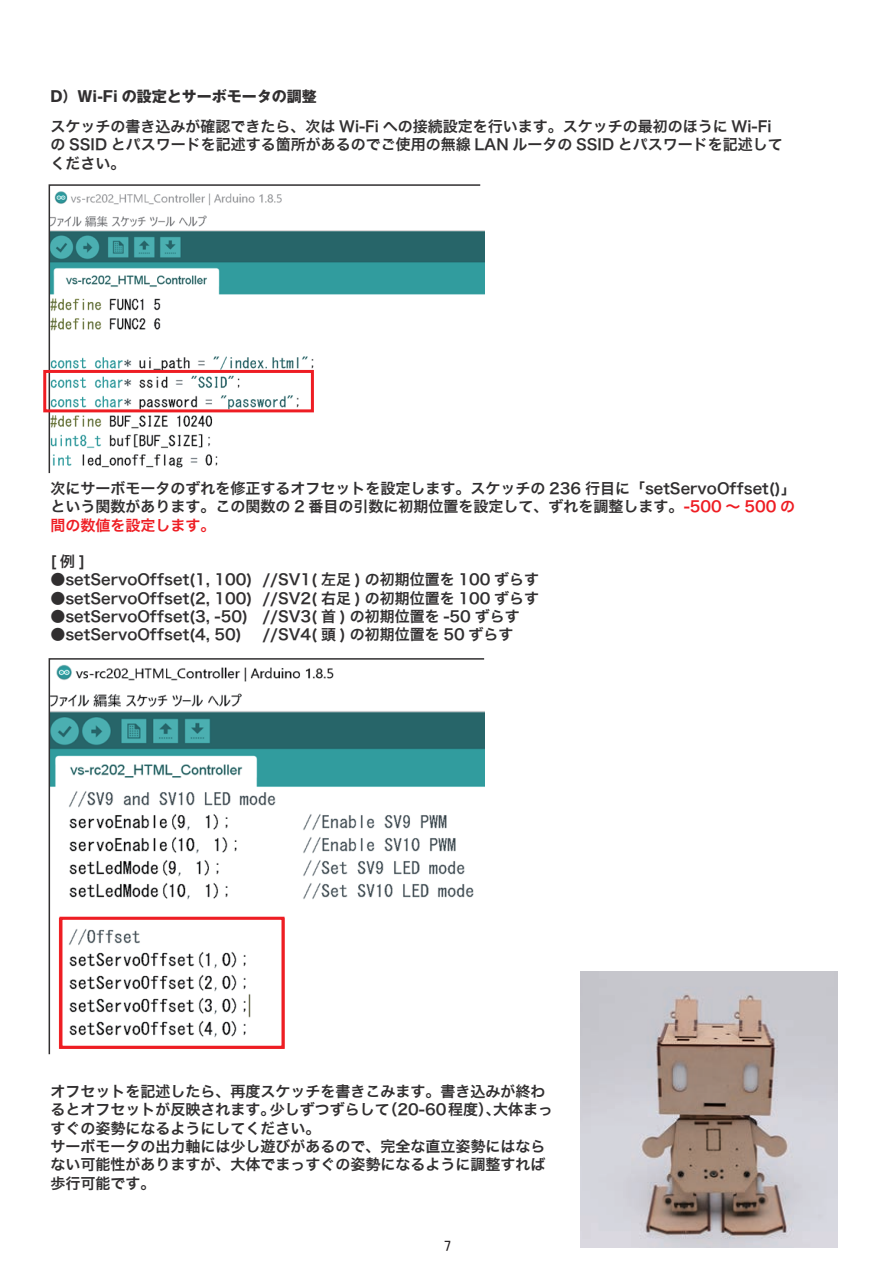
<style>
.page{position:relative;width:893px;height:1263px;background:#fff}
.page>*{position:absolute;margin:0;border:0;box-sizing:border-box;transform-origin:0 0}
.t1{font:15px/18.3px "Hiragino Kaku W6 90 msp RKSJ H";color:#312f30}
.t2{font:700 15px "Gothic MB101 Pro";color:#312f30}
.t3{font:15px "MS P Gothic";color:#231f20}
.s1{color:#ee1d23}
</style>
<div class="page">
<img style="left:581px;top:971px;width:256px;height:277px">
<svg style="left:48px;top:184px;width:434px;height:290px"></svg>
<svg style="left:48px;top:658px;width:437px;height:397px"></svg>
<div style="left:43px;top:370px;width:271px;height:42px;border:3px solid #ee1d23"></div>
<p class="t2" style="left:50px;top:84px;width:268px">D）Wi-Fi の設定とサーボモータの調整</p>
<p class="t1" style="left:50px;top:118px;width:734px">スケッチの書き込みが確認できたら、次は Wi-Fi への接続設定を行います。スケッチの最初のほうに Wi-Fiの SSID とパスワードを記述する箇所があるのでご使用の無線 LAN ルータの SSID とパスワードを記述してください。</p>
<p class="t1" style="left:50px;top:480px;width:747px;text-align:justify">次にサーボモータのずれを修正するオフセットを設定します。スケッチの 236 行目に「setServoOffset()」という関数があります。この関数の 2 番目の引数に初期位置を設定して、ずれを調整します。<span class="s1">-500 ～ 500 の間の数値を設定します。</span></p>
<p class="t1" style="left:50px;top:553px;width:36px">[例]</p>
<p class="t1" style="left:50px;top:571px;width:490px">●setServoOffset(1, 100) //SV1( 左足 ) の初期位置を 100 ずらす</p>
<p class="t1" style="left:50px;top:589px;width:490px">●setServoOffset(2, 100) //SV2( 右足 ) の初期位置を 100 ずらす</p>
<p class="t1" style="left:50px;top:608px;width:471px">●setServoOffset(3, -50) //SV3( 首 ) の初期位置を -50 ずらす</p>
<p class="t1" style="left:50px;top:626px;width:193px">●setServoOffset(4, 50)</p>
<p class="t1" style="left:262px;top:626px;width:253px">//SV4( 頭 ) の初期位置を 50 ずらす</p>
<p class="t1" style="left:50px;top:1083px;width:504px">オフセットを記述したら、再度スケッチを書きこみます。書き込みが終わるとオフセットが反映されます。少しずつずらして（20-60程度）、大体まっすぐの姿勢になるようにしてください。<br>サーボモータの出力軸には少し遊びがあるので、完全な直立姿勢にはならない可能性がありますが、大体でまっすぐの姿勢になるように調整すれば歩行可能です。</p>
<p class="t3" style="left:444px;top:1238px;width:9px">7</p>
</div>
